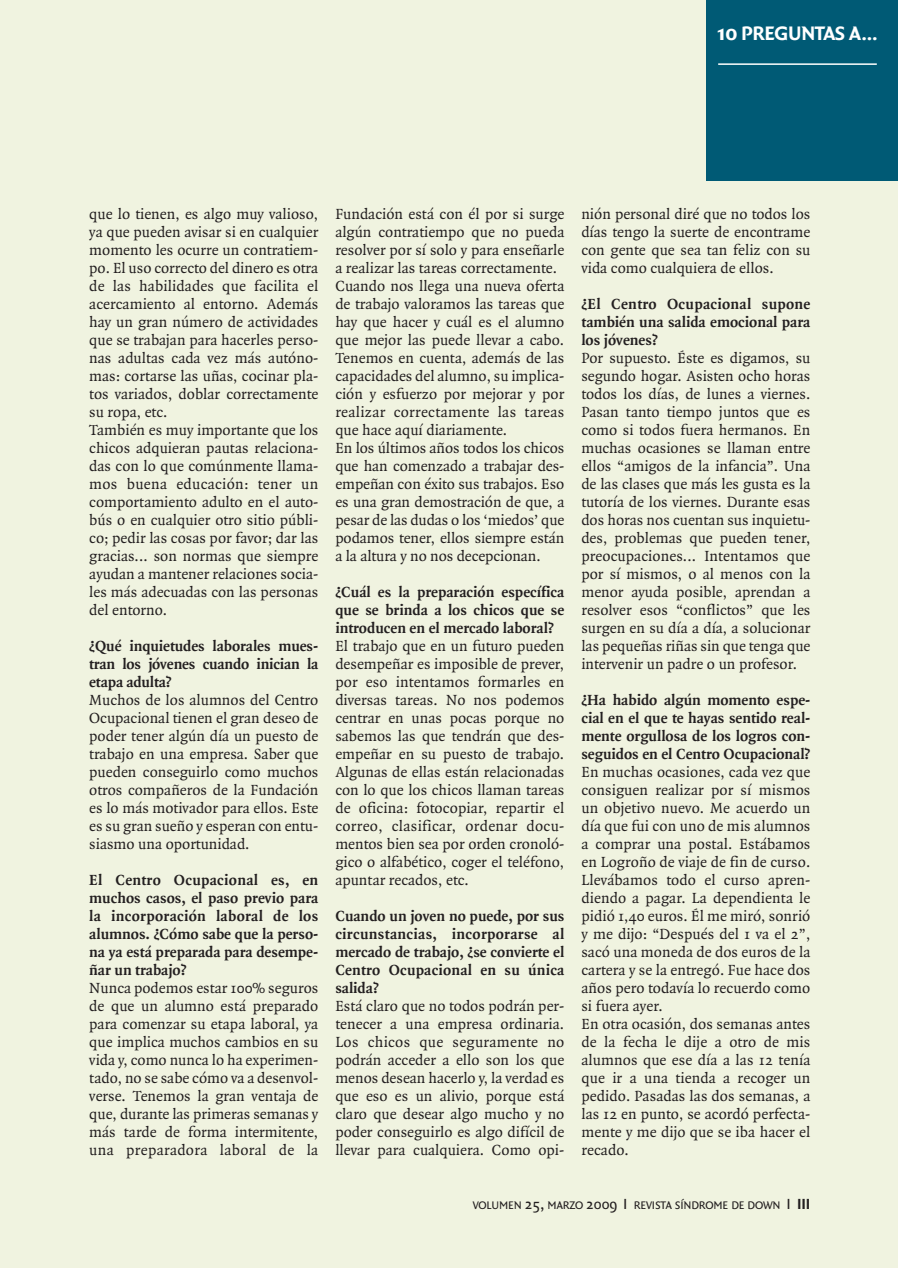
<style>
.page{position:relative;width:898px;height:1268px;background:#f0f3e0}
.page>*{position:absolute;margin:0;border:0;box-sizing:border-box;transform-origin:0 0}
.t1{font:700 21px "Quadraat Sans";letter-spacing:-.025em;color:#fff}
.t2{font:15.75px/18px "Quadraat";color:#231f20;text-align:justify}
.t3{font:700 15.75px/18px "Quadraat";color:#231f20;text-align:justify}
.t4{font:11.85px "Quadraat Sans";letter-spacing:-.015em;color:#231f20}
.s1{font-size:24px}
.s2{font-size:15.75px}
.s3{font-weight:700;font-size:15.75px}
</style>
<div class="page">
<h1 class="t1" style="left:717px;top:21px;width:162px"><span class="s1">10</span> PREGUNTAS A...</h1>
<p class="t2" style="left:89px;top:204px;width:231px;text-align:left">que lo tienen, es algo muy valioso, ya que pueden avisar si en cualquier momento les ocurre un contratiem&shy;po. El uso correcto del dinero es otra de las habilidades que facilita el acercamiento al entorno. Además hay un gran número de actividades que se trabajan para hacerles perso&shy;nas adultas cada vez más autóno&shy;mas: cortarse las uñas, cocinar pla&shy;tos variados, doblar correctamente su ropa, etc.<br>También es muy importante que los chicos adquieran pautas relaciona&shy;das con lo que comúnmente llama&shy;mos buena educación: tener un comportamiento adulto en el auto&shy;bús o en cualquier otro sitio públi&shy;co; pedir las cosas por favor; dar las gracias... son normas que siempre ayudan a mantener relaciones socia&shy;les más adecuadas con las personas del entorno.</p>
<p class="t3" style="left:89px;top:636px;width:231px">¿Qué inquietudes laborales mues&shy;tran los jóvenes cuando inician la etapa adulta?</p>
<p class="t2" style="left:89px;top:690px;width:231px">Muchos de los alumnos del Centro Ocupacional tienen el gran deseo de poder tener algún día un puesto de trabajo en una empresa. Saber que pueden conseguirlo como muchos otros compañeros de la Fundación es lo más motivador para ellos. Este es su gran sueño y esperan con entu&shy;siasmo una oportunidad.</p>
<p class="t3" style="left:89px;top:870px;width:231px">El Centro Ocupacional es, en muchos casos, el paso previo para la incorporación laboral de los alumnos. ¿Cómo sabe que la perso&shy;na ya está preparada para desempe&shy;ñar un trabajo?</p>
<p class="t2" style="left:89px;top:978px;width:231px">Nunca podemos estar 100% seguros de que un alumno está preparado para comenzar su etapa laboral, ya que implica muchos cambios en su vida y, como nunca lo ha experimen&shy;tado, no se sabe cómo va a desenvol&shy;verse. Tenemos la gran ventaja de que, durante las primeras semanas y más tarde de forma intermitente, una preparadora laboral de la</p>
<p class="t2" style="left:335px;top:204px;width:231px;text-align:left">Fundación está con él por si surge algún contratiempo que no pueda resolver por sí solo y para enseñarle a realizar las tareas correctamente.<br>Cuando nos llega una nueva oferta de trabajo valoramos las tareas que hay que hacer y cuál es el alumno que mejor las puede llevar a cabo.<br>Tenemos en cuenta, además de las capacidades del alumno, su implica&shy;ción y esfuerzo por mejorar y por realizar correctamente las tareas que hace aquí diariamente.<br>En los últimos años todos los chicos que han comenzado a trabajar des&shy;empeñan con éxito sus trabajos. Eso es una gran demostración de que, a pesar de las dudas o los ‘miedos’ que podamos tener, ellos siempre están a la altura y no nos decepcionan.</p>
<p class="t3" style="left:335px;top:582px;width:231px">¿Cuál es la preparación específica que se brinda a los chicos que se introducen en el mercado laboral?</p>
<p class="t2" style="left:335px;top:636px;width:231px">El trabajo que en un futuro pueden desempeñar es imposible de prever, por eso intentamos formarles en diversas tareas. No nos podemos centrar en unas pocas porque no sabemos las que tendrán que des&shy;empeñar en su puesto de trabajo.<br>Algunas de ellas están relacionadas con lo que los chicos llaman tareas de oficina: fotocopiar, repartir el correo, clasificar, ordenar docu&shy;mentos bien sea por orden cronoló&shy;gico o alfabético, coger el teléfono, apuntar recados, etc.</p>
<p class="t3" style="left:335px;top:906px;width:231px">Cuando un joven no puede, por sus circunstancias, incorporarse al mercado de trabajo, ¿se convierte el Centro Ocupacional en su única salida?</p>
<p class="t2" style="left:335px;top:996px;width:231px">Está claro que no todos podrán per&shy;tenecer a una empresa ordinaria.<br>Los chicos que seguramente no podrán acceder a ello son los que menos desean hacerlo y, la verdad es que eso es un alivio, porque está claro que desear algo mucho y no poder conseguirlo es algo difícil de llevar para cualquiera. Como opi-</p>
<p class="t2" style="left:581px;top:204px;width:231px">nión personal diré que no todos los días tengo la suerte de encontrame con gente que sea tan feliz con su vida como cualquiera de ellos.</p>
<p class="t3" style="left:581px;top:294px;width:231px">¿El Centro Ocupacional supone también una salida emocional para los jóvenes?</p>
<p class="t2" style="left:581px;top:348px;width:231px">Por supuesto. Éste es digamos, su segundo hogar. Asisten ocho horas todos los días, de lunes a viernes.<br>Pasan tanto tiempo juntos que es como si todos fuera hermanos. En muchas ocasiones se llaman entre ellos “amigos de la infancia”. Una de las clases que más les gusta es la tutoría de los viernes. Durante esas dos horas nos cuentan sus inquietu&shy;des, problemas que pueden tener, preocupaciones... Intentamos que por sí mismos, o al menos con la menor ayuda posible, aprendan a resolver esos “conflictos” que les surgen en su día a día, a solucionar las pequeñas riñas sin que tenga que intervenir un padre o un profesor.</p>
<p class="t3" style="left:581px;top:690px;width:231px">¿Ha habido algún momento espe&shy;cial en el que te hayas sentido real&shy;mente orgullosa de los logros con&shy;seguidos en el Centro Ocupacional?</p>
<p class="t2" style="left:581px;top:762px;width:231px;text-align:left">En muchas ocasiones, cada vez que consiguen realizar por sí mismos un objetivo nuevo. Me acuerdo un día que fui con uno de mis alumnos a comprar una postal. Estábamos en Logroño de viaje de fin de curso.<br>Llevábamos todo el curso apren&shy;diendo a pagar. La dependienta le pidió 1,40 euros. Él me miró, sonrió y me dijo: “Después del 1 va el 2”, sacó una moneda de dos euros de la cartera y se la entregó. Fue hace dos años pero todavía lo recuerdo como si fuera ayer.<br>En otra ocasión, dos semanas antes de la fecha le dije a otro de mis alumnos que ese día a las 12 tenía que ir a una tienda a recoger un pedido. Pasadas las dos semanas, a las 12 en punto, se acordó perfecta&shy;mente y me dijo que se iba hacer el recado.</p>
<p class="t4" style="left:473px;top:1197px;width:339px">VOLUMEN <span class="s2">25,</span> MARZO <span class="s2">2009 I</span> REVISTA SÍNDROME DE DOWN <span class="s2">I</span> <span class="s3">III</span></p>
</div>
